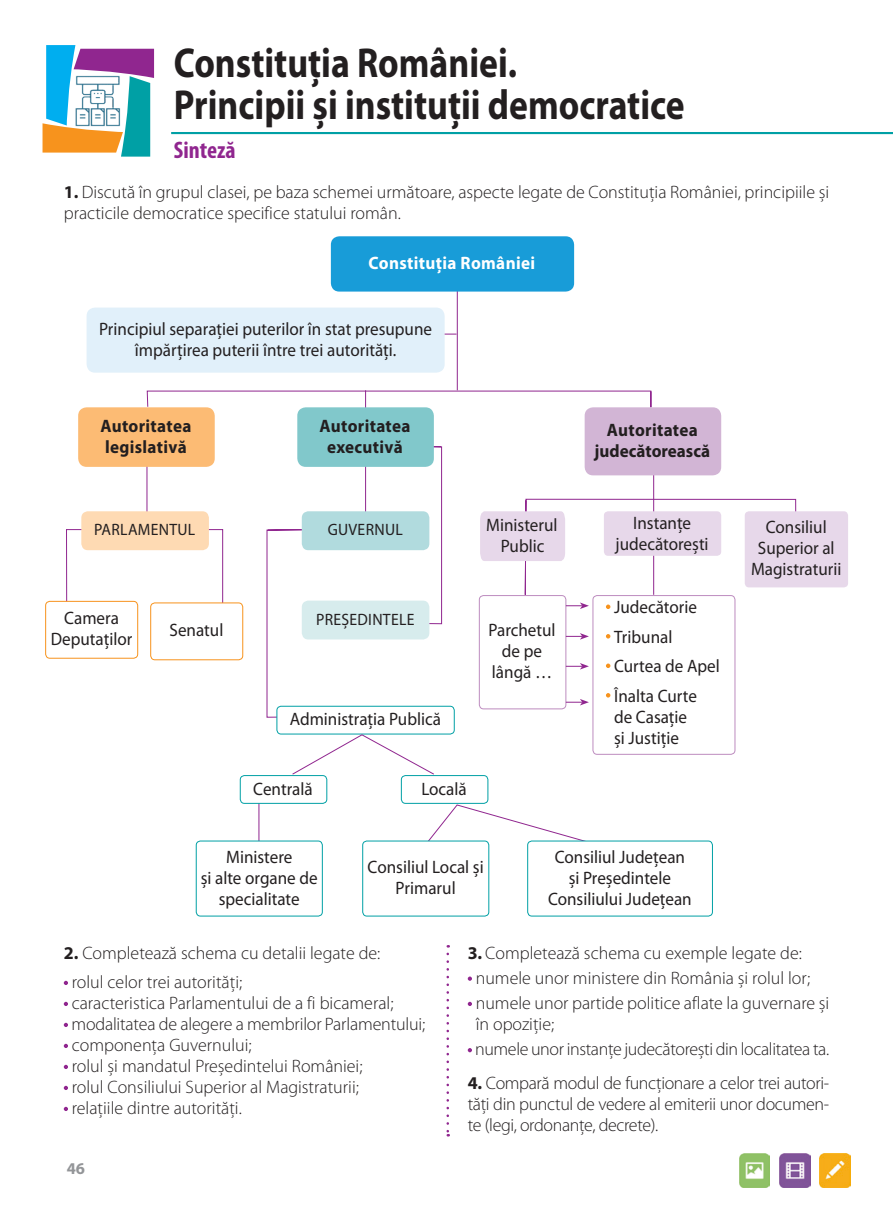
<style>
.page{position:relative;width:893px;height:1212px;background:#fff}
.page>*{position:absolute;margin:0;border:0;box-sizing:border-box;transform-origin:0 0}
.t1{font:700 42px "Myriad Pro";color:#231f20;scale:.85 1}
.t2{font:700 condensed 24px "Myriad Pro";color:#90268f}
.t3{font:300 18px/21px "Myriad Pro";color:#231f20}
.t4{font:18px/21px "Myriad Pro";color:#231f20;text-align:center;scale:.95 1}
.t5{font:700 18px/21px "Myriad Pro";letter-spacing:.02em;color:#231f20;text-align:center;scale:.95 1}
.t6{font:300 18px "Myriad Pro";letter-spacing:-.02em;color:#231f20}
.t7{font:700 18px "Myriad Pro";letter-spacing:.02em;color:#fff;scale:.95 1}
.t8{font:16.5px "Myriad Pro";letter-spacing:.02em;color:#231f20;scale:.95 1}
.t9{font:700 16.5px "Myriad Pro";color:#939598}
.s1{font-weight:700}
</style>
<div class="page">
<svg style="left:43px;top:45px;width:111px;height:112px"></svg>
<hr style="left:171px;top:132px;width:722px;height:2px;background:#00a0a5">
<svg style="left:147px;top:391px;width:504px;height:17px"></svg>
<hr style="left:365px;top:390px;width:1px;height:153px;background:#90268f">
<hr style="left:457px;top:288px;width:1px;height:102px;background:#90268f">
<hr style="left:147px;top:455px;width:1px;height:65px;background:#90268f">
<hr style="left:653px;top:467px;width:1px;height:128px;background:#90268f">
<svg style="left:443px;top:499px;width:353px;height:689px"></svg>
<div style="left:480px;top:511px;width:85px;height:50px;background:#e7d8ea"></div>
<div style="left:87px;top:308px;width:358px;height:65px;background:#e1f0fa;border-radius:9px"></div>
<div style="left:745px;top:511px;width:103px;height:76px;background:#e7d8ea;border-radius:4px"></div>
<div style="left:604px;top:511px;width:117px;height:45px;background:#e7d8ea;border-radius:4px"></div>
<div style="left:593px;top:595px;width:142px;height:159px;background:#fff;border-radius:4px"></div>
<svg style="left:606px;top:604px;width:4px;height:5px"></svg>
<svg style="left:606px;top:634px;width:4px;height:4px"></svg>
<svg style="left:606px;top:663px;width:4px;height:5px"></svg>
<svg style="left:606px;top:693px;width:4px;height:4px"></svg>
<div style="left:593px;top:595px;width:142px;height:159px;border:1px solid #bd8cbf;border-radius:4px"></div>
<div style="left:479px;top:595px;width:87px;height:114px;background:#fff;border-radius:4px"></div>
<div style="left:479px;top:595px;width:87px;height:114px;border:1px solid #bd8cbf;border-radius:4px"></div>
<svg style="left:566px;top:602px;width:23px;height:7px"></svg>
<svg style="left:566px;top:633px;width:23px;height:7px"></svg>
<svg style="left:566px;top:663px;width:23px;height:6px"></svg>
<svg style="left:566px;top:699px;width:23px;height:6px"></svg>
<div style="left:585px;top:407px;width:136px;height:68px;background:#d2b5d5;border-radius:9px"></div>
<hr style="left:259px;top:779px;width:1px;height:100px;background:#90268f">
<div style="left:78px;top:407px;width:137px;height:60px;background:#fcbb74;border-radius:9px"></div>
<div style="left:331px;top:236px;width:243px;height:56px;background:#189cd8;border-radius:9px"></div>
<svg style="left:406px;top:446px;width:36px;height:178px"></svg>
<svg style="left:267px;top:529px;width:49px;height:189px"></svg>
<div style="left:302px;top:511px;width:127px;height:39px;background:#b1dbde;border-radius:7px"></div>
<div style="left:302px;top:601px;width:127px;height:38px;background:#d7eced;border-radius:7px"></div>
<div style="left:277px;top:706px;width:177px;height:28px;background:#fff;border-radius:4px"></div>
<div style="left:277px;top:706px;width:177px;height:28px;border:1px solid #00a0a5;border-radius:4px"></div>
<div style="left:240px;top:775px;width:87px;height:28px;background:#fff;border-radius:4px"></div>
<div style="left:240px;top:775px;width:87px;height:28px;border:1px solid #00a0a5;border-radius:4px"></div>
<div style="left:401px;top:775px;width:87px;height:28px;background:#fff;border-radius:4px"></div>
<div style="left:401px;top:775px;width:87px;height:28px;border:1px solid #00a0a5;border-radius:4px"></div>
<div style="left:297px;top:407px;width:137px;height:60px;background:#81c8cb;border-radius:9px"></div>
<svg style="left:292px;top:734px;width:142px;height:41px"></svg>
<svg style="left:420px;top:804px;width:204px;height:49px"></svg>
<svg style="left:66px;top:529px;width:157px;height:78px"></svg>
<div style="left:81px;top:511px;width:128px;height:39px;background:#fedab3;border-radius:7px"></div>
<svg style="left:445px;top:334px;width:12px;height:1px"></svg>
<svg style="left:64px;top:981px;width:4px;height:4px"></svg>
<svg style="left:64px;top:1002px;width:4px;height:4px"></svg>
<svg style="left:64px;top:1023px;width:4px;height:4px"></svg>
<svg style="left:64px;top:1044px;width:4px;height:4px"></svg>
<svg style="left:64px;top:1065px;width:4px;height:4px"></svg>
<svg style="left:64px;top:1086px;width:4px;height:4px"></svg>
<svg style="left:64px;top:1107px;width:4px;height:4px"></svg>
<svg style="left:468px;top:976px;width:4px;height:5px"></svg>
<svg style="left:468px;top:1002px;width:4px;height:4px"></svg>
<svg style="left:468px;top:1048px;width:4px;height:4px"></svg>
<svg style="left:446px;top:954px;width:3px;height:182px"></svg>
<img style="left:820px;top:1153px;width:30px;height:34px">
<img style="left:739px;top:1153px;width:31px;height:34px">
<img style="left:779px;top:1153px;width:31px;height:34px">
<div style="left:46px;top:601px;width:92px;height:57px;background:#fff;border-radius:4px"></div>
<div style="left:45px;top:601px;width:93px;height:57px;border:1px solid #f7931d;border-radius:4px"></div>
<div style="left:151px;top:603px;width:92px;height:57px;background:#fff;border-radius:4px"></div>
<div style="left:150px;top:603px;width:93px;height:57px;border:1px solid #f7931d;border-radius:4px"></div>
<div style="left:196px;top:841px;width:126px;height:75px;background:#fff;border-radius:4px"></div>
<div style="left:196px;top:841px;width:127px;height:75px;border:1px solid #00a0a5;border-radius:4px"></div>
<div style="left:363px;top:841px;width:126px;height:75px;background:#fff;border-radius:4px"></div>
<div style="left:362px;top:841px;width:127px;height:75px;border:1px solid #00a0a5;border-radius:4px"></div>
<div style="left:528px;top:841px;width:184px;height:75px;background:#fff;border-radius:4px"></div>
<div style="left:527px;top:841px;width:186px;height:75px;border:1px solid #00a0a5;border-radius:4px"></div>
<img style="left:73px;top:72px;width:51px;height:57px">
<p class="t1" style="left:174px;top:35px;width:405px">Constituția României.</p>
<p class="t1" style="left:174px;top:77px;width:603px">Principii și instituții democratice</p>
<p class="t2" style="left:174px;top:135px;width:63px">Sinteză</p>
<p class="t3" style="left:64px;top:182px;width:767px"><span class="s1">1.</span> Discută în grupul clasei, pe baza schemei următoare, aspecte legate de Constituția României, principiile și practicile democratice specifice statului român.</p>
<p class="t7" style="left:369px;top:251px;width:177px">Constituția României</p>
<p class="t4" style="left:99px;top:318px;width:352px">Principiul separației puterilor în stat presupune împărțirea puterii între trei autorități.</p>
<p class="t5" style="left:100px;top:414px;width:97px;text-align:left">Autoritatea legislativă</p>
<p class="t5" style="left:320px;top:414px;width:97px">Autoritatea executivă</p>
<p class="t8" style="left:94px;top:519px;width:108px">PARLAMENTUL</p>
<p class="t4" style="left:51px;top:607px;width:87px">Camera<br>Deputaților</p>
<p class="t4" style="left:169px;top:619px;width:58px">Senatul</p>
<p class="t8" style="left:328px;top:519px;width:81px">GUVERNUL</p>
<p class="t4" style="left:486px;top:514px;width:77px">Ministerul<br>Public</p>
<p class="t8" style="left:316px;top:609px;width:105px">PREȘEDINTELE</p>
<p class="t4" style="left:290px;top:708px;width:161px">Administrația Publică</p>
<p class="t4" style="left:253px;top:778px;width:64px">Centrală</p>
<p class="t4" style="left:421px;top:778px;width:49px">Locală</p>
<p class="t4" style="left:488px;top:619px;width:72px">Parchetul de pe lângă …</p>
<p class="t5" style="left:595px;top:419px;width:123px">Autoritatea judecătorească</p>
<p class="t4" style="left:616px;top:512px;width:99px">Instanțe judecătorești</p>
<p class="t4" style="left:614px;top:596px;width:89px">Judecătorie</p>
<p class="t4" style="left:614px;top:626px;width:63px">Tribunal</p>
<p class="t4" style="left:614px;top:655px;width:113px">Curtea de Apel</p>
<p class="t4" style="left:614px;top:685px;width:89px;text-align:left">Înalta Curte de Casație și Justiție</p>
<p class="t4" style="left:201px;top:846px;width:125px">Ministere<br>și alte organe de specialitate</p>
<p class="t4" style="left:368px;top:856px;width:124px">Consiliul Local și<br>Primarul</p>
<p class="t4" style="left:548px;top:846px;width:153px">Consiliul Județean și Președintele<br>Consiliului Județean</p>
<p class="t4" style="left:751px;top:516px;width:97px">Consiliul<br>Superior al<br>Magistraturii</p>
<p class="t3" style="left:64px;top:942px;width:318px"><span class="s1">2.</span> Completează schema cu detalii legate de:</p>
<p class="t3" style="left:72px;top:972px;width:172px">rolul celor trei autorități;</p>
<p class="t3" style="left:72px;top:993px;width:323px">caracteristica Parlamentului de a fi bicameral;</p>
<p class="t3" style="left:71px;top:1014px;width:355px">modalitatea de alegere a membrilor Parlamentului;</p>
<p class="t3" style="left:72px;top:1035px;width:181px">componența Guvernului;</p>
<p class="t3" style="left:72px;top:1056px;width:292px">rolul și mandatul Președintelui României;</p>
<p class="t3" style="left:72px;top:1077px;width:289px">rolul Consiliului Superior al Magistraturii;</p>
<p class="t3" style="left:72px;top:1098px;width:172px">relațiile dintre autorități.</p>
<p class="t9" style="left:67px;top:1158px;width:20px">46</p>
<p class="t3" style="left:468px;top:942px;width:336px"><span class="s1">3.</span> Completează schema cu exemple legate de:</p>
<p class="t3" style="left:476px;top:967px;width:336px">numele unor ministere din România și rolul lor;</p>
<p class="t3" style="left:476px;top:993px;width:355px">numele unor partide politice aflate la guvernare și în opoziție;</p>
<p class="t6" style="left:475px;top:1039px;width:356px">numele unor instanțe judecătorești din localitatea ta.</p>
<p class="t3" style="left:468px;top:1073px;width:363px;text-align:justify"><span class="s1">4.</span> Compară modul de funcționare a celor trei autori&shy;tăți din punctul de vedere al emiterii unor documen&shy;te (legi, ordonanțe, decrete).</p>
</div>
